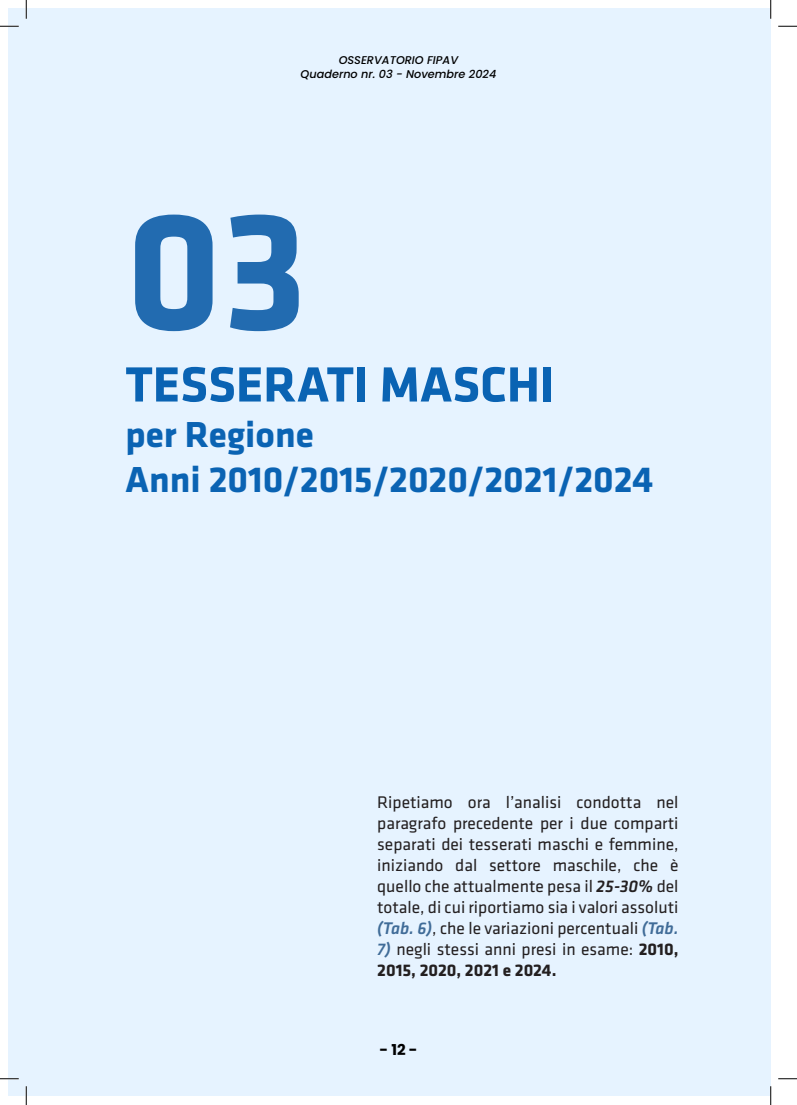
<style>
.page{position:relative;width:797px;height:1105px;background:#fff}
.page>*{position:absolute;margin:0;border:0;box-sizing:border-box;transform-origin:0 0}
.t1{font:700 175px "Klavika";color:#226bb0}
.t2{font:700 51.25px "Klavika";color:#0a63b3}
.t3{font:700 37.5px "Klavika";color:#0a63b3}
.t4{font:17.5px/21px "Klavika Basic";color:#231f20;text-align:justify}
.t5{font:700 15px "Poppins";color:#000001}
.t6{font:italic 500 11.25px "Poppins";color:#000001}
.s1{font-weight:500;font-style:italic}
.s2{font-weight:500;font-style:italic;color:#406c98}
.s3{font-weight:700}
</style>
<div class="page">
<div style="left:9px;top:9px;width:761px;height:1087px;background:#e6f3ff"></div>
<svg style="left:0;top:25px;width:19px;height:2px"></svg>
<svg style="left:778px;top:25px;width:19px;height:2px"></svg>
<svg style="left:0;top:1078px;width:19px;height:1px"></svg>
<svg style="left:778px;top:1078px;width:19px;height:1px"></svg>
<svg style="left:25px;top:0;width:2px;height:19px"></svg>
<svg style="left:25px;top:1086px;width:2px;height:19px"></svg>
<svg style="left:770px;top:0;width:1px;height:19px"></svg>
<svg style="left:770px;top:1086px;width:1px;height:19px"></svg>
<p class="t6" style="left:339px;top:54px;width:121px">OSSERVATORIO FIPAV</p>
<p class="t6" style="left:301px;top:67px;width:197px">Quaderno nr. 03 - Novembre 2024</p>
<p class="t1" style="left:125px;top:176px;width:183px">03</p>
<p class="t2" style="left:125px;top:357px;width:431px">TESSERATI MASCHI</p>
<p class="t3" style="left:125px;top:414px;width:190px">per Regione</p>
<p class="t3" style="left:125px;top:459px;width:529px">Anni 2010/2015/2020/2021/2024</p>
<p class="t4" style="left:377px;top:791px;width:303px">Ripetiamo ora l’analisi condotta nel paragrafo precedente per i due comparti separati dei tesserati maschi e femmine, iniziando dal settore maschile, che è quello che attualmente pesa il <span class="s1">25-30%</span> del totale, di cui riportiamo sia i valori assoluti <span class="s2">(Tab. 6)</span>, che le variazioni percentuali <span class="s2">(Tab.</span></p>
<p class="t4" style="left:377px;top:938px;width:303px"><span class="s2">7)</span> negli stessi anni presi in esame: <span class="s3">2010,<br>2015, 2020, 2021 e 2024.</span></p>
<p class="t5" style="left:379px;top:1041px;width:39px">- 12 -</p>
</div>
